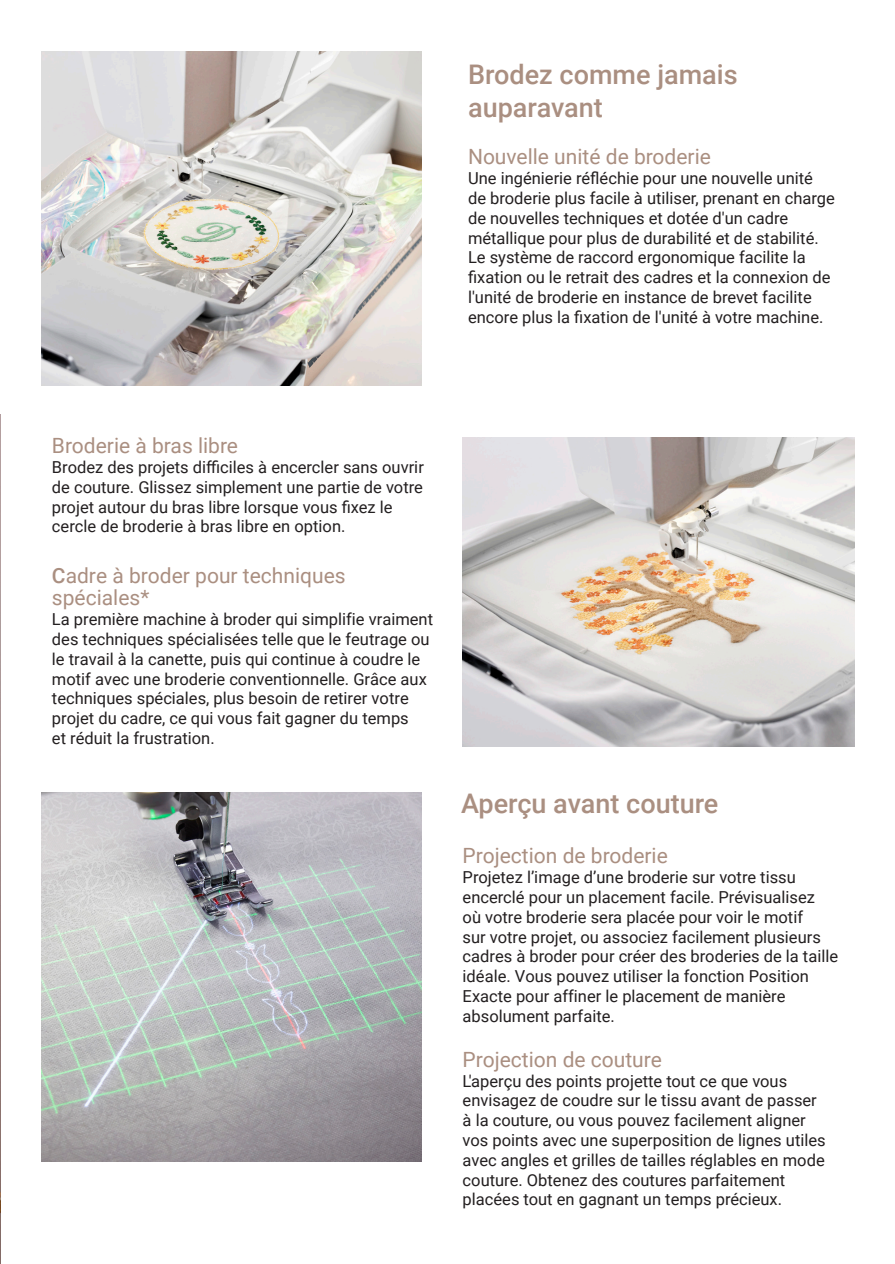
<style>
.page{position:relative;width:895px;height:1264px;background:#fff}
.page>*{position:absolute;margin:0;border:0;box-sizing:border-box;transform-origin:0 0}
.t1{font:500 27px/32.4px "Roboto";color:#aa8f81}
.t2{font:21px/22.6px "Roboto";color:#aa8f81}
.t3{font:16.5px/19.8px "Roboto";color:#231f20}
.s1{font-weight:500}
.s2{font-style:inherit}
</style>
<div class="page">
<img style="left:0;top:414px;width:1px;height:849px">
<img style="left:41px;top:51px;width:380px;height:335px">
<img style="left:41px;top:792px;width:380px;height:369px">
<img style="left:462px;top:437px;width:392px;height:309px">
<p class="t1" style="left:468px;top:57px;width:271px">Brodez comme jamais auparavant</p>
<p class="t2" style="left:468px;top:145px;width:244px">Nouvelle unité de broderie</p>
<p class="t3" style="left:468px;top:168px;width:368px">Une ingénierie réfléchie pour une nouvelle unité de broderie plus facile à utiliser, prenant en charge de nouvelles techniques et dotée d'un cadre métallique pour plus de durabilité et de stabilité.<br>Le système de raccord ergonomique facilite la fixation ou le retrait des cadres et la connexion de l'unité de broderie en instance de brevet facilite encore plus la fixation de l'unité à votre machine.</p>
<p class="t2" style="left:52px;top:433px;width:187px">Broderie à bras libre</p>
<p class="t3" style="left:52px;top:456px;width:373px">Brodez des projets difficiles à encercler sans ouvrir de couture. Glissez simplement une partie de votre projet autour du bras libre lorsque vous fixez le cercle de broderie à bras libre en option.</p>
<p class="t2" style="left:52px;top:563px;width:295px"><span class="s1">C</span>adre à broder pour techniques spéciales*</p>
<p class="t3" style="left:52px;top:609px;width:382px">La première machine à broder qui simplifie vraiment des techniques spécialisées telle que le feutrage ou le travail à la canette, puis qui continue à coudre le motif avec une broderie conventionnelle. Grâce aux techniques spéciales, plus besoin de retirer votre projet du cadre, ce qui vous fait gagner du temps<br>et réduit la frustration.</p>
<p class="t1" style="left:461px;top:786px;width:259px">Aperçu avant couture</p>
<p class="t2" style="left:462px;top:844px;width:207px">Projection de broderie</p>
<p class="t3" style="left:462px;top:867px;width:377px">Projetez l’image d’une broderie sur votre tissu encerclé pour un placement facile. Prévisualisez<br>où votre broderie sera placée pour voir le motif<br>sur votre projet, ou associez facilement plusieurs cadres à broder pour créer des broderies de la taille idéale. Vous pouvez utiliser la fonction Position <span class="s2">E</span>xacte pour affiner le placement de manière absolument parfaite.</p>
<p class="t2" style="left:462px;top:1047px;width:201px">Projection de couture</p>
<p class="t3" style="left:462px;top:1070px;width:364px">L'aperçu des points projette tout ce que vous envisagez de coudre sur le tissu avant de passer à la couture, ou vous pouvez facilement aligner vos points avec une superposition de lignes utiles avec angles et grilles de tailles réglables en mode couture. Obtenez des coutures parfaitement placées tout en gagnant un temps précieux.</p>
</div>
